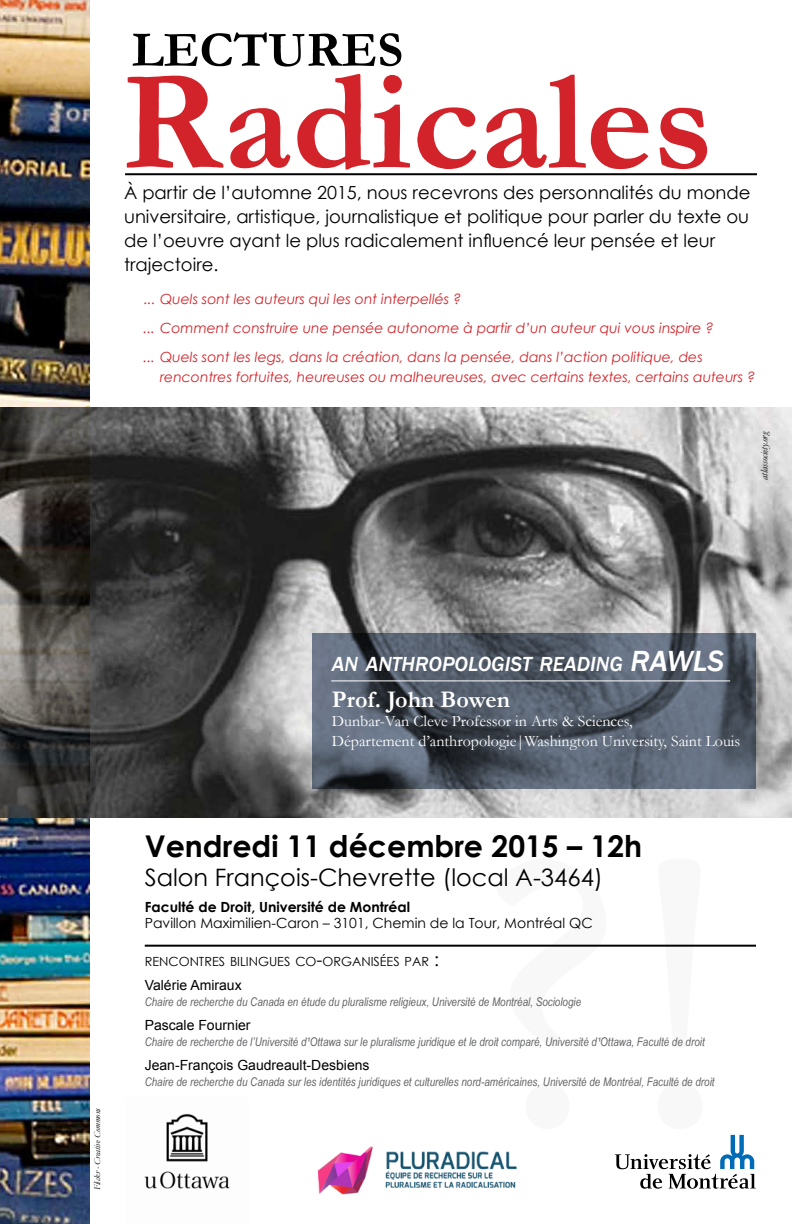
<style>
.page{position:relative;width:792px;height:1224px;background:#fff}
.page>*{position:absolute;margin:0;border:0;box-sizing:border-box;transform-origin:0 0}
.t1{font:700 144px "Garamond";color:#d2232a}
.t2{font:700 50.4px "Garamond";color:#000}
.t3{font:700 30px "Century Gothic";color:#000}
.t4{font:24px "Century Gothic";color:#000}
.t5{font:700 24px "Garamond";color:#fff}
.t6{font:italic 500 21px "Franklin Gothic";color:#fff}
.t7{font:18px/24px "Century Gothic";color:#000}
.t8{font:16px/19.2px "Garamond";color:#fff}
.t9{font:italic 14px/29px "Century Gothic";color:#d2232a}
.t10{font:14px "Arial";color:#000}
.t11{font:14px "Century Gothic";color:#000}
.t12{font:700 14px "Century Gothic";color:#000}
.t13{font:12.6px "Century Gothic";color:#000}
.t14{font:italic 12px "Arial Narrow";color:#636466}
.t15{font:italic 10px "Garamond";color:#000}
.t16{font:italic 9px "Garamond";color:#000}
.s1{font-size:30px}
.s2{font-size:18px}
</style>
<div class="page">
<img style="left:317px;top:1146px;width:200px;height:49px">
<svg style="left:615px;top:1135px;width:141px;height:54px"></svg>
<img style="left:144px;top:1113px;width:86px;height:76px">
<img style="left:0;top:0;width:90px;height:1224px">
<img style="left:0;top:408px;width:792px;height:410px">
<svg style="left:313px;top:634px;width:443px;height:155px;background:#535c6a"></svg>
<hr style="left:331px;top:680px;width:399px;height:1px;background:#fff">
<hr style="left:125px;top:173px;width:632px;height:2px;background:#000">
<hr style="left:145px;top:945px;width:611px;height:2px;background:#000">
<h2 class="t2" style="left:132px;top:16px;width:273px">LECTURES</h2>
<h1 class="t1" style="left:121px;top:24px;width:594px">Radicales</h1>
<h3 class="t7" style="left:124px;top:180px;width:628px">À partir de l’automne 2015, nous recevrons des personnalités du monde universitaire, artistique, journalistique et politique pour parler du texte ou de l’oeuvre ayant le plus radicalement influencé leur pensée et leur trajectoire.</h3>
<p class="t9" style="left:143px;top:284px;width:572px">... Quels sont les auteurs qui les ont interpellés ?<br>... Comment construire une pensée autonome à partir d’un auteur qui vous inspire ? ... Quels sont les legs, dans la création, dans la pensée, dans l’action politique, des</p>
<p class="t9" style="left:160px;top:362px;width:597px">rencontres fortuites, heureuses ou malheureuses, avec certains textes, certains auteurs ?</p>
<p class="t15" style="left:758px;top:480px;width:51px;rotate:-90deg">atlassociety.org</p>
<p class="t16" style="left:91px;top:1190px;width:84px;rotate:-90deg">Flickr - Creative Commons</p>
<h3 class="t6" style="left:332px;top:651px;width:378px">AN ANTHROPOLOGIST READING <span class="s1">RAWLS</span></h3>
<h3 class="t5" style="left:332px;top:683px;width:180px">Prof. John Bowen</h3>
<h3 class="t8" style="left:332px;top:711px;width:410px">Dunbar-Van Cleve Professor in Arts &amp; Sciences,<br>Département d’anthropologie|Washington University, Saint Louis</h3>
<h3 class="t3" style="left:145px;top:823px;width:499px">Vendredi 11 décembre 2015 – 12h</h3>
<h3 class="t4" style="left:145px;top:860px;width:460px">Salon François-Chevrette (local A-3464)</h3>
<p class="t12" style="left:145px;top:896px;width:267px">Faculté de Droit, Université de Montréal</p>
<p class="t11" style="left:145px;top:914px;width:450px">Pavillon Maximilien-Caron – 3101, Chemin de la Tour, Montréal QC</p>
<p class="t13" style="left:145px;top:952px;width:296px">RENCONTRES BILINGUES CO<span class="s2">-</span>ORGANISÉES PAR <span class="s2">:</span></p>
<p class="t10" style="left:145px;top:975px;width:98px">Valérie Amiraux</p>
<p class="t14" style="left:145px;top:993px;width:438px">Chaire de recherche du Canada en étude du pluralisme religieux, Université de Montréal, Sociologie</p>
<p class="t10" style="left:145px;top:1015px;width:107px">Pascale Fournier</p>
<p class="t14" style="left:145px;top:1033px;width:562px">Chaire de recherche de l’Université d¹Ottawa sur le pluralisme juridique et le droit comparé, Université d¹Ottawa, Faculté de droit</p>
<p class="t10" style="left:145px;top:1055px;width:226px">Jean-François Gaudreault-Desbiens</p>
<p class="t14" style="left:145px;top:1073px;width:571px">Chaire de recherche du Canada sur les identités juridiques et culturelles nord-américaines, Université de Montréal, Faculté de droit</p>
</div>
